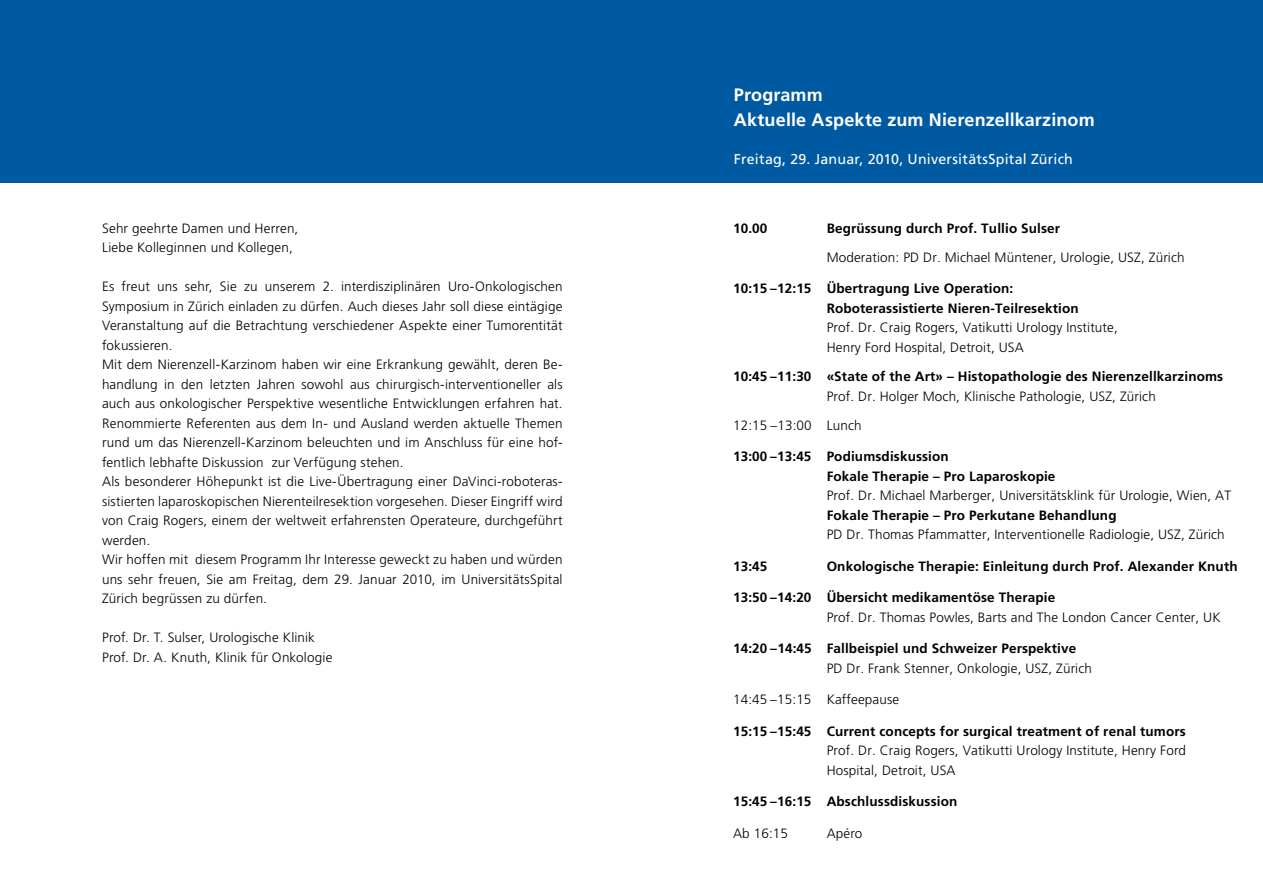
<style>
.page{position:relative;width:1263px;height:893px;background:#fff}
.page>*{position:absolute;margin:0;border:0;box-sizing:border-box;transform-origin:0 0}
.t1{font:700 18px/25.5px "Frutiger CE";letter-spacing:.01em;color:#fff}
.t2{font:14.25px "Frutiger";letter-spacing:.015em;color:#fff}
.t3{font:300 13.5px/19.5px "Frutiger CE";letter-spacing:.01em;color:#000}
.t4{font:700 13.5px/19.5px "Frutiger CE";letter-spacing:.01em;color:#000}
</style>
<div class="page">
<div style="left:0;top:0;width:1263px;height:183px;background:#005aa1"></div>
<p class="t3" style="left:102px;top:218px;width:198px">Sehr geehrte Damen und Herren,<br>Liebe Kolleginnen und Kollegen,</p>
<p class="t3" style="left:102px;top:277px;width:462px">Es freut uns sehr, Sie zu unserem 2. interdisziplinären Uro-Onkologischen Symposium in Zürich einladen zu dürfen. Auch dieses Jahr soll diese eintägige Veranstaltung auf die Betrachtung verschiedener Aspekte einer Tumorentität fokussieren.<br>Mit dem Nierenzell-Karzinom haben wir eine Erkrankung gewählt, deren Be&shy;handlung in den letzten Jahren sowohl aus chirurgisch-interventioneller als auch aus onkologischer Perspektive wesentliche Entwicklungen erfahren hat.<br>Renommierte Referenten aus dem In- und Ausland werden aktuelle Themen rund um das Nierenzell-Karzinom beleuchten und im Anschluss für eine hof&shy;fentlich lebhafte Diskussion zur Verfügung stehen.<br>Als besonderer Höhepunkt ist die Live-Übertragung einer DaVinci-roboteras&shy;sistierten laparoskopischen Nierenteilresektion vorgesehen. Dieser Eingriff wird von Craig Rogers, einem der weltweit erfahrensten Operateure, durchgeführt werden.<br>Wir hoffen mit diesem Programm Ihr Interesse geweckt zu haben und würden uns sehr freuen, Sie am Freitag, dem 29. Januar 2010, im UniversitätsSpital Zürich begrüssen zu dürfen.</p>
<p class="t3" style="left:102px;top:628px;width:232px">Prof. Dr. T. Sulser, Urologische Klinik<br>Prof. Dr. A. Knuth, Klinik für Onkologie</p>
<h1 class="t1" style="left:734px;top:82px;width:362px">Programm<br>Aktuelle Aspekte zum Nierenzellkarzinom</h1>
<p class="t2" style="left:734px;top:151px;width:340px">Freitag, 29. Januar, 2010, UniversitätsSpital Zürich</p>
<p class="t4" style="left:733px;top:218px;width:36px">10.00</p>
<p class="t4" style="left:827px;top:218px;width:235px">Begrüssung durch Prof. Tullio Sulser</p>
<p class="t3" style="left:827px;top:247px;width:360px">Moderation: PD Dr. Michael Müntener, Urologie, USZ, Zürich</p>
<p class="t4" style="left:827px;top:279px;width:253px;text-indent:-94px">10:15 –12:15 Übertragung Live Operation:<br>Roboterassistierte Nieren-Teilresektion</p>
<p class="t3" style="left:827px;top:318px;width:293px">Prof. Dr. Craig Rogers, Vatikutti Urology Institute,<br>Henry Ford Hospital, Detroit, USA</p>
<p class="t4" style="left:733px;top:367px;width:492px">10:45 –11:30 «State of the Art» – Histopathologie des Nierenzellkarzinoms</p>
<p class="t3" style="left:733px;top:381px;width:424px;line-height:29.2px;text-indent:94px">Prof. Dr. Holger Moch, Klinische Pathologie, USZ, Zürich<br>12:15 –13:00 Lunch</p>
<p class="t4" style="left:827px;top:447px;width:230px;text-indent:-94px">13:00 –13:45 Podiumsdiskussion<br>Fokale Therapie – Pro Laparoskopie</p>
<p class="t3" style="left:827px;top:486px;width:406px">Prof. Dr. Michael Marberger, Universitätsklink für Urologie, Wien, AT</p>
<p class="t4" style="left:827px;top:505px;width:291px">Fokale Therapie – Pro Perkutane Behandlung</p>
<p class="t3" style="left:827px;top:525px;width:400px">PD Dr. Thomas Pfammatter, Interventionelle Radiologie, USZ, Zürich</p>
<p class="t4" style="left:733px;top:556px;width:36px">13:45</p>
<p class="t4" style="left:827px;top:556px;width:412px">Onkologische Therapie: Einleitung durch Prof. Alexander Knuth</p>
<p class="t4" style="left:733px;top:588px;width:324px">13:50 –14:20 Übersicht medikamentöse Therapie</p>
<p class="t3" style="left:827px;top:607px;width:395px">Prof. Dr. Thomas Powles, Barts and The London Cancer Center, UK</p>
<p class="t4" style="left:733px;top:639px;width:345px">14:20 –14:45 Fallbeispiel und Schweizer Perspektive</p>
<p class="t3" style="left:827px;top:658px;width:267px">PD Dr. Frank Stenner, Onkologie, USZ, Zürich</p>
<p class="t3" style="left:733px;top:690px;width:168px">14:45 –15:15 Kaffeepause</p>
<p class="t4" style="left:733px;top:721px;width:454px">15:15 –15:45 Current concepts for surgical treatment of renal tumors</p>
<p class="t3" style="left:827px;top:741px;width:361px">Prof. Dr. Craig Rogers, Vatikutti Urology Institute, Henry Ford<br>Hospital, Detroit, USA</p>
<p class="t4" style="left:733px;top:792px;width:226px">15:45 –16:15 Abschlussdiskussion</p>
<p class="t3" style="left:733px;top:823px;width:56px">Ab 16:15</p>
<p class="t3" style="left:827px;top:823px;width:37px">Apéro</p>
</div>
